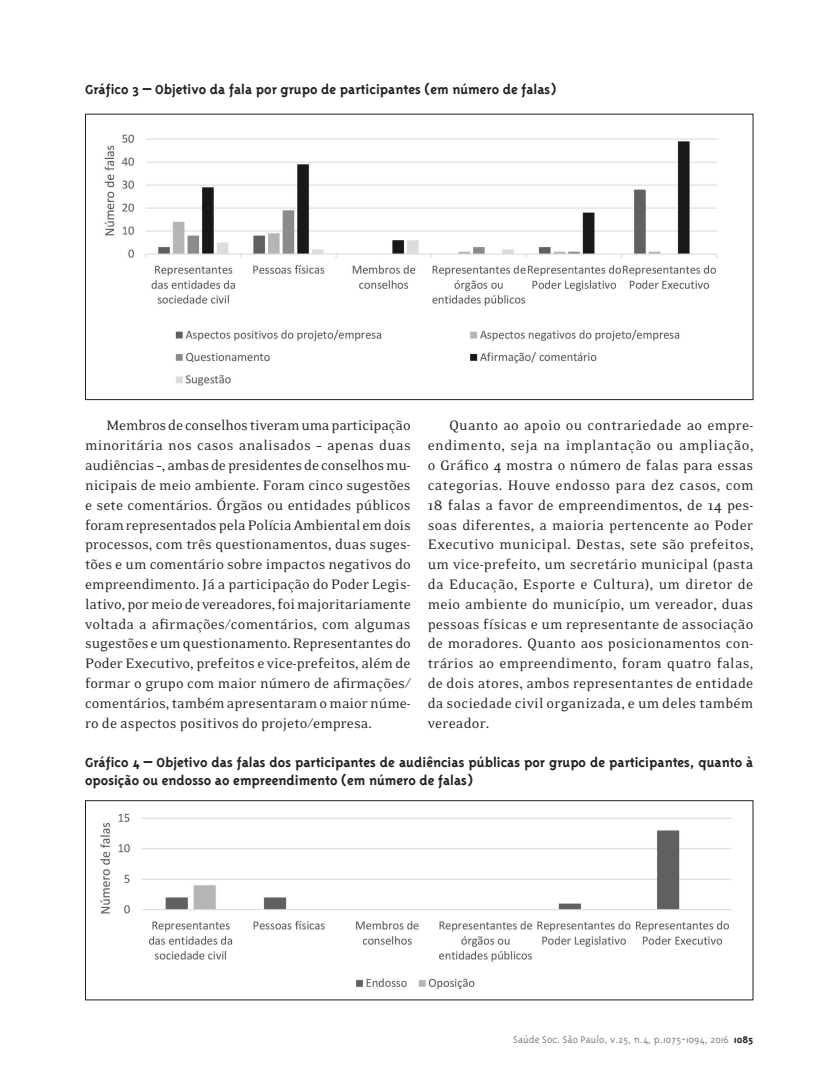
<style>
.page{position:relative;width:830px;height:1085px;background:#fff}
.page>*{position:absolute;margin:0;border:0;box-sizing:border-box;transform-origin:0 0}
.texto{font:15.75px/19.8px "Eidetic Neo";letter-spacing:.005em;color:#231f20;text-align:justify}
.tabela_titulo{font:700 15px/18px "Triplex";color:#231f20}
.t1{font:300 11.25px "Triplex";color:#808285}
.s1{font-weight:700;color:#231f20}
</style>
<div class="page">
<img style="left:104px;top:134px;width:614px;height:252px">
<img style="left:100px;top:813px;width:632px;height:177px">
<div style="left:85px;top:800px;width:668px;height:200px;border:1px solid #231f20"></div>
<p class="tabela_titulo" style="left:85px;top:80px;width:472px">Gráfico 3 – Objetivo da fala por grupo de participantes (em número de falas)</p>
<p class="texto" style="left:85px;top:416px;width:327px;text-indent:21px">Membros de conselhos tiveram uma participação minoritária nos casos analisados – apenas duas audiências –, ambas de presidentes de conselhos mu&shy;nicipais de meio ambiente. Foram cinco sugestões e sete comentários. Órgãos ou entidades públicos foram representados pela Polícia Ambiental em dois processos, com três questionamentos, duas suges&shy;tões e um comentário sobre impactos negativos do empreendimento. Já a participação do Poder Legis&shy;lativo, por meio de vereadores, foi majoritariamente voltada a afirmações/comentários, com algumas sugestões e um questionamento. Representantes do Poder Executivo, prefeitos e vice-prefeitos, além de formar o grupo com maior número de afirmações/ comentários, também apresentaram o maior núme&shy;ro de aspectos positivos do projeto/empresa.</p>
<p class="texto" style="left:427px;top:416px;width:327px;text-indent:21px">Quanto ao apoio ou contrariedade ao empre&shy;endimento, seja na implantação ou ampliação, o Gráfico 4 mostra o número de falas para essas categorias. Houve endosso para dez casos, com 18 falas a favor de empreendimentos, de 14 pes&shy;soas diferentes, a maioria pertencente ao Poder Executivo municipal. Destas, sete são prefeitos, um vice-prefeito, um secretário municipal (pasta da Educação, Esporte e Cultura), um diretor de meio ambiente do município, um vereador, duas pessoas físicas e um representante de associação de moradores. Quanto aos posicionamentos con&shy;trários ao empreendimento, foram quatro falas, de dois atores, ambos representantes de entidade da sociedade civil organizada, e um deles também vereador.</p>
<p class="tabela_titulo" style="left:85px;top:753px;width:669px">Gráfico 4 – Objetivo das falas dos participantes de audiências públicas por grupo de participantes, quanto à oposição ou endosso ao empreendimento (em número de falas)</p>
<p class="t1" style="left:513px;top:1033px;width:241px">Saúde Soc. São Paulo, v.25, n.4, p.1075-1094, 2016 <span class="s1">1085</span></p>
</div>
